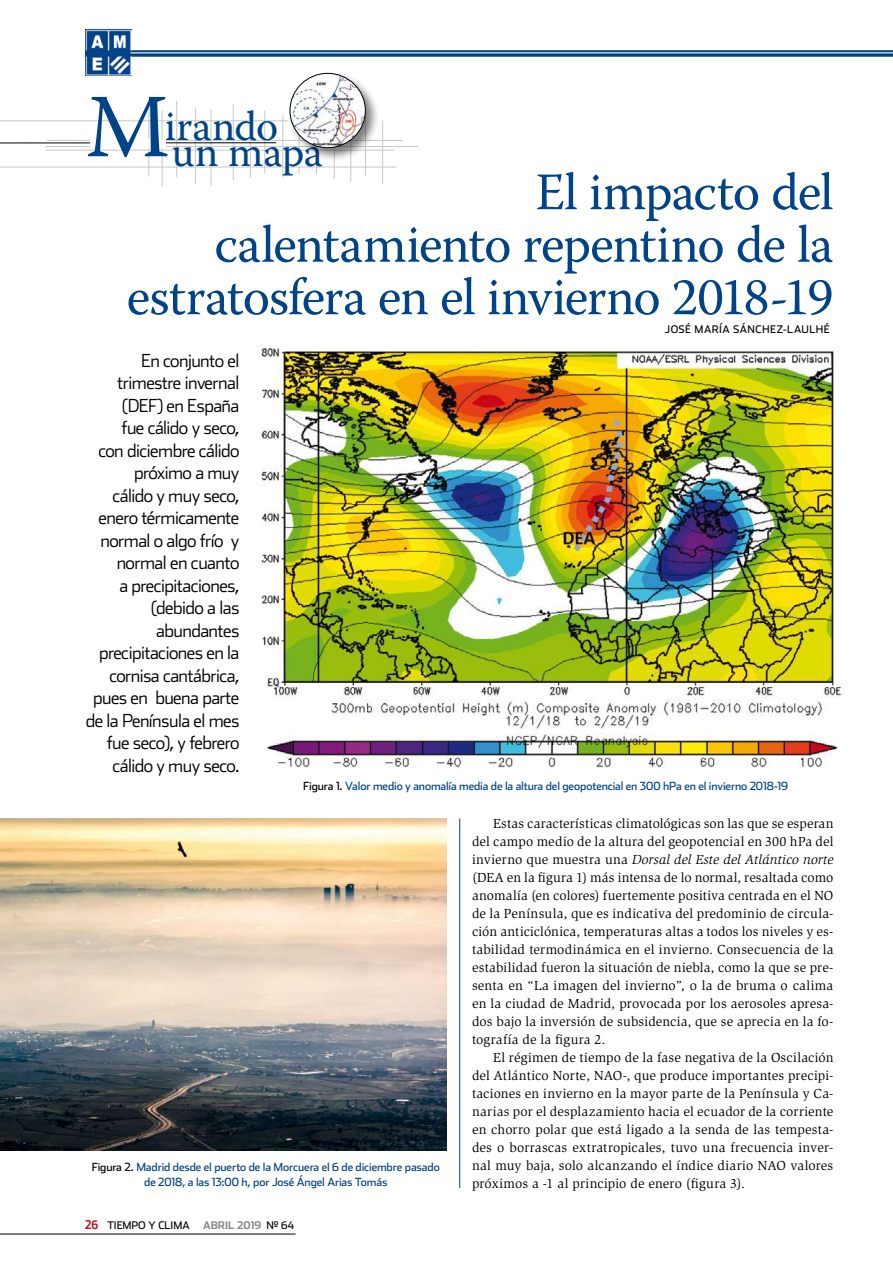
<style>
.page{position:relative;width:893px;height:1263px;background:#fff}
.page>*{position:absolute;margin:0;border:0;box-sizing:border-box;transform-origin:0 0}
.t1{font:52.5px/52.5px "Warnock Pro";letter-spacing:-.025em;color:#004387;text-align:right}
.t2{font:42px "Warnock Pro";letter-spacing:-.005em;color:#004387}
.t3{font:300 18px/22.5px "Stainless";letter-spacing:-.03em;color:#000;text-align:right}
.t4{font:13.5px/18px "Slimbach Std";letter-spacing:.01em;color:#000;text-align:justify}
.t5{font:11.25px/15px "Stainless";letter-spacing:-.01em;color:#004387;text-align:center}
.t6{font:10.5px "Stainless";letter-spacing:.045em;color:#000}
.t7{font:700 10.5px "Stainless";color:#87888a}
.s1{color:#000}
.s2{font-family:"Stainless Cond";font-weight:700;font-size:12px;color:#b51621}
.s3{font-weight:400;color:#000}
.s4{font-style:italic}
</style>
<div class="page">
<hr style="left:0;top:1234px;width:296px;height:1px;background:#000">
<img style="left:85px;top:30px;width:46px;height:46px">
<svg style="left:85px;top:50px;width:808px;height:6px;background:#205a95"></svg>
<hr style="left:130px;top:52px;width:763px;height:1px;background:#fff">
<hr style="left:459px;top:819px;width:1px;height:369px;background:#004387">
<img style="left:261px;top:348px;width:581px;height:420px">
<img style="left:0;top:819px;width:446px;height:331px">
<hr style="left:0;top:167px;width:396px;height:1px;background:#c6c7c8">
<hr style="left:382px;top:121px;width:1px;height:63px;background:#c6c7c8">
<hr style="left:46px;top:150px;width:348px;height:1px;background:#c6c7c8">
<hr style="left:45px;top:146px;width:373px;height:1px;background:#c6c7c8">
<hr style="left:162px;top:110px;width:1px;height:76px;background:#c6c7c8">
<hr style="left:149px;top:100px;width:1px;height:76px;background:#c6c7c8">
<hr style="left:176px;top:101px;width:1px;height:76px;background:#c6c7c8">
<hr style="left:211px;top:110px;width:1px;height:76px;background:#c6c7c8">
<hr style="left:233px;top:104px;width:1px;height:76px;background:#c6c7c8">
<hr style="left:250px;top:115px;width:1px;height:62px;background:#c6c7c8">
<hr style="left:264px;top:110px;width:1px;height:63px;background:#c6c7c8">
<hr style="left:283px;top:115px;width:1px;height:62px;background:#c6c7c8">
<hr style="left:299px;top:111px;width:1px;height:63px;background:#c6c7c8">
<hr style="left:316px;top:111px;width:1px;height:63px;background:#c6c7c8">
<hr style="left:334px;top:116px;width:1px;height:63px;background:#c6c7c8">
<hr style="left:351px;top:119px;width:1px;height:63px;background:#c6c7c8">
<hr style="left:365px;top:113px;width:1px;height:62px;background:#c6c7c8">
<hr style="left:195px;top:108px;width:1px;height:76px;background:#c6c7c8">
<hr style="left:47px;top:140px;width:356px;height:1px;background:#c6c7c8">
<hr style="left:0;top:121px;width:288px;height:1px;background:#c6c7c8">
<hr style="left:0;top:142px;width:276px;height:2px;background:#000">
<div style="left:90px;top:139px;width:76px;height:8px;background:#fff"></div>
<div style="left:287px;top:71px;width:92px;height:91px;background:#000;opacity:.5"></div>
<img style="left:290px;top:74px;width:75px;height:74px">
<div style="left:290px;top:73px;width:76px;height:75px;border:1px solid #000;border-radius:50%"></div>
<h2 class="t2" style="left:86px;top:127px;width:239px"><sup>M</sup>un mapa</h2>
<h2 class="t2" style="left:165px;top:101px;width:115px">irando</h2>
<h1 class="t1" style="left:127px;top:165px;width:708px">El impacto del<br>calentamiento repentino de la estratosfera en el invierno 2018-19</h1>
<p class="t3" style="left:86px;top:349px;width:155px">En conjunto el trimestre invernal (DEF) en España<br>fue cálido y seco,<br>con diciembre cálido próximo a muy<br>cálido y muy seco, enero térmicamente normal o algo frío y normal en cuanto<br>a precipitaciones, (debido a las abundantes precipitaciones en la cornisa cantábrica, pues en buena parte de la Península el mes fue seco), y febrero cálido y muy seco.</p>
<p class="t6" style="left:665px;top:323px;width:166px">José María Sánch ez-Laulh é</p>
<p class="t5" style="left:303px;top:778px;width:486px"><span class="s1">Figura 1.</span> Valor medio y anomalía media de la altura del geopotencial en 300 hPa en el invierno 2018-19</p>
<p class="t5" style="left:92px;top:1159px;width:350px"><span class="s1">Figura 2.</span> Madrid desde el puerto de la Morcuera el 6 de diciembre pasado de 2018, a las 13:00 h, por José Ángel Arias Tomás</p>
<p class="t6" style="left:85px;top:1219px;width:106px"><span class="s2">26</span> TIEMPO YCLIMA</p>
<p class="t7" style="left:203px;top:1219px;width:92px">ABRIL 2019 <span class="s3">Nº 64</span></p>
<p class="t4" style="left:472px;top:815px;width:363px;text-indent:21px">Estas características climatológicas son las que se esperan del campo medio de la altura del geopotencial en 300 hPa del invierno que muestra una <span class="s4">Dorsal del Este del Atlántico norte </span>(DEA en la figura 1) más intensa de lo normal, resaltada como anomalía (en colores) fuertemente positiva centrada en el NO de la Península, que es indicativa del predominio de circula&shy;ción anticiclónica, temperaturas altas a todos los niveles y es&shy;tabilidad termodinámica en el invierno. Consecuencia de la estabilidad fueron la situación de niebla, como la que se pre&shy;senta en “La imagen del invierno”, o la de bruma o calima en la ciudad de Madrid, provocada por los aerosoles apresa&shy;dos bajo la inversión de subsidencia, que se aprecia en la fo&shy;tografía de la figura 2.</p>
<p class="t4" style="left:472px;top:1049px;width:363px;text-indent:21px">El régimen de tiempo de la fase negativa de la Oscilación del Atlántico Norte, NAO-, que produce importantes precipi&shy;taciones en invierno en la mayor parte de la Península y Ca&shy;narias por el desplazamiento hacia el ecuador de la corriente en chorro polar que está ligado a la senda de las tempesta&shy;des o borrascas extratropicales, tuvo una frecuencia inver&shy;nal muy baja, solo alcanzando el índice diario NAO valores próximos a -1 al principio de enero (figura 3).</p>
</div>
